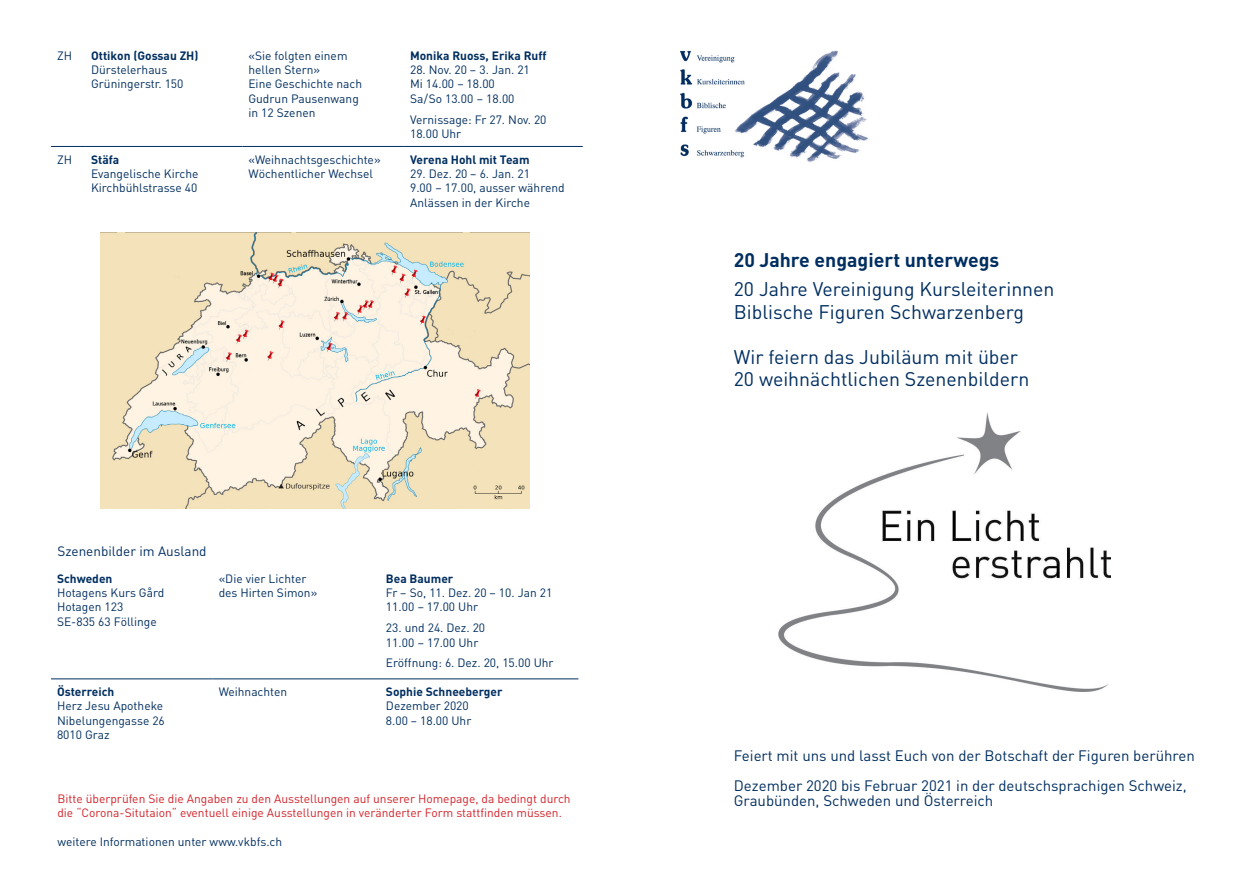
<style>
.page{position:relative;width:1259px;height:893px;background:#fff}
.page>*{position:absolute;margin:0;border:0;box-sizing:border-box;transform-origin:0 0}
.t1{font:19.5px/22.5px "DIN";color:#002e60}
.t2{font:700 19.5px "DIN";color:#002e60}
.t3{font:15px/15px "DIN";color:#002e60}
.t4{font:13.5px "DIN";color:#002e60}
.Tabelle{font:12px/14.4px "DIN";color:#002e60}
.t5{font:12px/14.4px "DIN";color:#d1232a}
.Tabelle-2{font:700 12px "DIN";color:#002e60}
.s1{font-weight:700}
</style>
<div class="page">
<hr style="left:51px;top:146px;width:34px;height:1px;background:#002e60">
<hr style="left:85px;top:146px;width:157px;height:1px;background:#002e60">
<hr style="left:242px;top:146px;width:162px;height:1px;background:#002e60">
<hr style="left:404px;top:146px;width:179px;height:1px;background:#002e60">
<img style="left:100px;top:233px;width:429px;height:275px">
<hr style="left:51px;top:678px;width:162px;height:1px;background:#002e60">
<hr style="left:213px;top:678px;width:167px;height:1px;background:#002e60">
<hr style="left:380px;top:678px;width:198px;height:1px;background:#002e60">
<img style="left:778px;top:412px;width:332px;height:279px">
<img style="left:680px;top:50px;width:188px;height:113px">
<p class="Tabelle" style="left:57px;top:48px;width:17px">ZH</p>
<p class="Tabelle" style="left:91px;top:48px;width:109px"><span class="s1">Ottikon (Gossau ZH)<br></span>Dürstelerhaus<br>Grüningerstr. 150</p>
<p class="Tabelle" style="left:248px;top:48px;width:101px">«Sie folgten einem hellen Stern»</p>
<p class="Tabelle" style="left:248px;top:77px;width:115px">Eine Geschichte nach<br>Gudrun Pausenwang in 12 Szenen</p>
<p class="Tabelle-2" style="left:410px;top:47px;width:138px">Monika Ruoss, Erika Ruff</p>
<p class="Tabelle" style="left:410px;top:62px;width:121px">28. Nov. 20 – 3. Jan. 21</p>
<p class="Tabelle" style="left:410px;top:77px;width:86px">Mi 14.00 – 18.00</p>
<p class="Tabelle" style="left:410px;top:91px;width:106px">Sa/So 13.00 – 18.00</p>
<p class="Tabelle" style="left:410px;top:112px;width:138px">Vernissage: Fr 27. Nov. 20<br>18.00 Uhr</p>
<p class="Tabelle" style="left:57px;top:152px;width:17px">ZH</p>
<p class="Tabelle-2" style="left:91px;top:151px;width:30px">Stäfa</p>
<p class="Tabelle" style="left:91px;top:166px;width:109px">Evangelische Kirche<br>Kirchbühlstrasse 40</p>
<p class="Tabelle" style="left:248px;top:152px;width:134px">«Weihnachtsgeschichte»</p>
<p class="Tabelle" style="left:248px;top:166px;width:126px">Wöchentlicher Wechsel</p>
<p class="Tabelle-2" style="left:410px;top:151px;width:121px">Verena Hohl mit Team</p>
<p class="Tabelle" style="left:410px;top:166px;width:121px">29. Dez. 20 – 6. Jan. 21</p>
<p class="Tabelle" style="left:410px;top:181px;width:156px">9.00 – 17.00, ausser während<br>Anlässen in der Kirche</p>
<p class="t4" style="left:57px;top:543px;width:151px">Szenenbilder im Ausland</p>
<p class="Tabelle-2" style="left:57px;top:570px;width:57px">Schweden</p>
<p class="Tabelle" style="left:57px;top:585px;width:109px">Hotagens Kurs Gård</p>
<p class="Tabelle" style="left:57px;top:600px;width:68px">Hotagen 123</p>
<p class="Tabelle" style="left:57px;top:614px;width:101px">SE-835 63 Föllinge</p>
<p class="Tabelle-2" style="left:57px;top:684px;width:59px">Österreich</p>
<p class="Tabelle" style="left:57px;top:699px;width:108px">Herz Jesu Apotheke</p>
<p class="Tabelle" style="left:57px;top:713px;width:109px">Nibelungengasse 26</p>
<p class="Tabelle" style="left:57px;top:727px;width:54px">8010 Graz</p>
<p class="Tabelle" style="left:219px;top:571px;width:100px">«Die vier Lichter des Hirten Simon»</p>
<p class="Tabelle-2" style="left:386px;top:570px;width:69px">Bea Baumer</p>
<p class="Tabelle" style="left:386px;top:585px;width:168px">Fr – So, 11. Dez. 20 – 10. Jan 21<br>11.00 – 17.00 Uhr</p>
<p class="Tabelle" style="left:386px;top:620px;width:101px">23. und 24. Dez. 20<br>11.00 – 17.00 Uhr</p>
<p class="Tabelle" style="left:386px;top:656px;width:169px">Eröffnung: 6. Dez. 20, 15.00 Uhr</p>
<p class="Tabelle" style="left:219px;top:684px;width:70px">Weihnachten</p>
<p class="Tabelle-2" style="left:386px;top:684px;width:118px">Sophie Schneeberger</p>
<p class="Tabelle" style="left:386px;top:699px;width:84px">Dezember 2020</p>
<p class="Tabelle" style="left:386px;top:713px;width:87px">8.00 – 18.00 Uhr</p>
<p class="t5" style="left:57px;top:791px;width:515px">Bitte überprüfen Sie die Angaben zu den Ausstellungen auf unserer Homepage, da bedingt durch die “Corona-Situtaion“ eventuell einige Ausstellungen in veränderter Form stattfinden müssen.</p>
<p class="Tabelle" style="left:57px;top:834px;width:226px">weitere Informationen unter www.vkbfs.ch</p>
<p class="t2" style="left:734px;top:247px;width:267px">20 Jahre engagiert unterwegs</p>
<p class="t1" style="left:734px;top:277px;width:322px">20 Jahre Vereinigung Kursleiterinnen<br>Biblische Figuren Schwarzenberg</p>
<p class="t1" style="left:734px;top:345px;width:297px">Wir feiern das Jubiläum mit über<br>20 weihnächtlichen Szenenbildern</p>
<p class="t3" style="left:734px;top:748px;width:462px">Feiert mit uns und lasst Euch von der Botschaft der Figuren berühren</p>
<p class="t3" style="left:734px;top:778px;width:454px">Dezember 2020 bis Februar 2021 in der deutschsprachigen Schweiz,<br>Graubünden, Schweden und Österreich</p>
</div>
